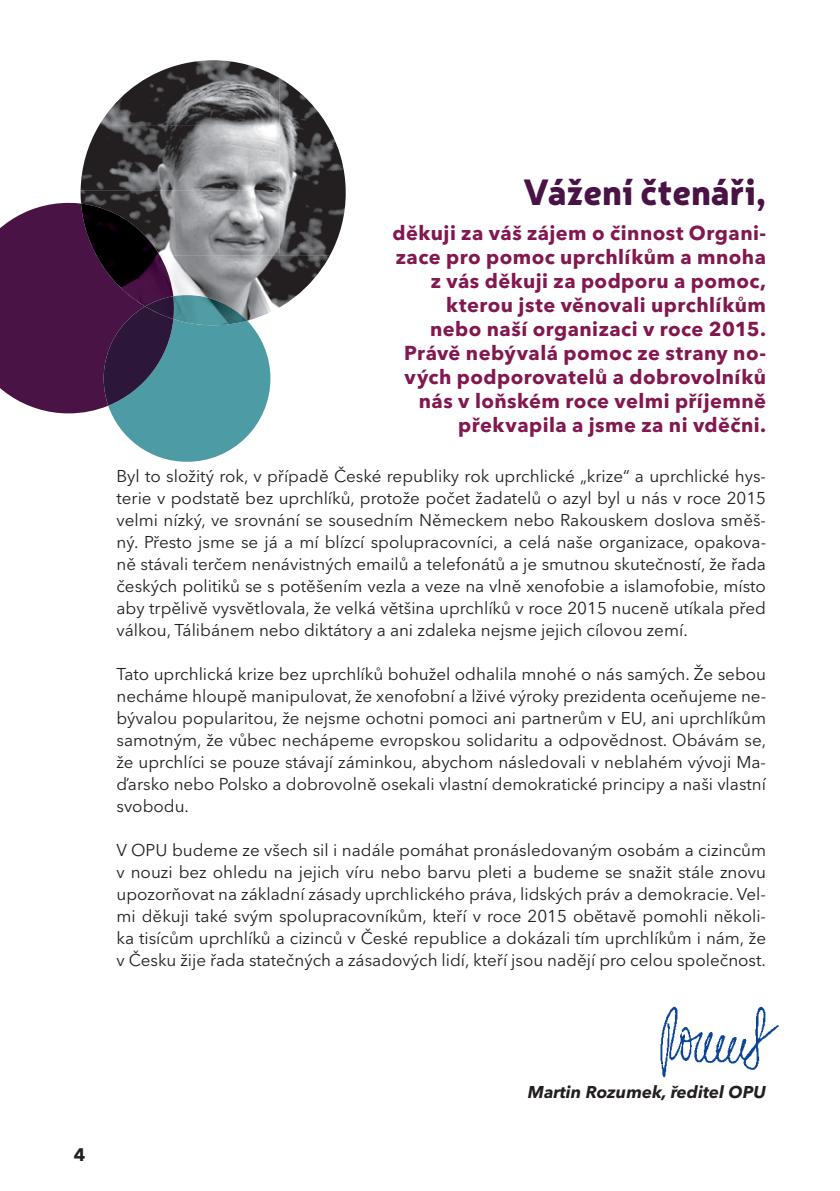
<style>
.page{position:relative;width:840px;height:1191px;background:#fff}
.page>*{position:absolute;margin:0;border:0;box-sizing:border-box;transform-origin:0 0}
.t1{font:900 36px "Neris";letter-spacing:-.005em;color:#4a1346}
.t2{font:700 20px/24px "Avenir Next LT Pro";letter-spacing:.02em;color:#82184f;text-align:right}
.t3{font:700 18px "Avenir Next LT Pro";color:#231f20}
.t4{font:17px/22px "Avenir Next LT Pro";color:#231f20;text-align:justify}
.t5{font:italic 700 17px "Avenir Next LT Pro";color:#231f20}
</style>
<div class="page">
<img style="left:660px;top:1006px;width:119px;height:72px">
<svg style="left:0;top:203px;width:270px;height:259px"></svg>
<img style="left:99px;top:60px;width:180px;height:65px">
<img style="left:279px;top:78px;width:67px;height:177px">
<img style="left:81px;top:125px;width:198px;height:130px">
<img style="left:160px;top:255px;width:170px;height:66px">
<img style="left:81px;top:204px;width:92px;height:102px">
<img style="left:173px;top:295px;width:74px;height:30px">
<img style="left:145px;top:296px;width:29px;height:23px">
<h1 class="t1" style="left:523px;top:165px;width:244px">Vážení čtenáři,</h1>
<p class="t2" style="left:392px;top:221px;width:375px">děkuji za váš zájem o činnost Organi&shy;zace pro pomoc uprchlíkům a mnoha z vás děkuji za podporu a pomoc, kterou jste věnovali uprchlíkům nebo naší organizaci v roce 2015.<br>Právě nebývalá pomoc ze strany no&shy;vých podporovatelů a dobrovolníků nás v loňském roce velmi příjemně překvapila a jsme za ni vděčni.</p>
<p class="t4" style="left:116px;top:465px;width:651px">Byl to složitý rok, v případě České republiky rok uprchlické „krize“ a uprchlické hys&shy;terie v podstatě bez uprchlíků, protože počet žadatelů o azyl byl u nás v roce 2015 velmi nízký, ve srovnání se sousedním Německem nebo Rakouskem doslova směš&shy;ný. Přesto jsme se já a mí blízcí spolupracovníci, a celá naše organizace, opakova&shy;ně stávali terčem nenávistných emailů a telefonátů a je smutnou skutečností, že řada českých politiků se s potěšením vezla a veze na vlně xenofobie a islamofobie, místo aby trpělivě vysvětlovala, že velká většina uprchlíků v roce 2015 nuceně utíkala před válkou, Tálibánem nebo diktátory a ani zdaleka nejsme jejich cílovou zemí.</p>
<p class="t4" style="left:116px;top:663px;width:651px">Tato uprchlická krize bez uprchlíků bohužel odhalila mnohé o nás samých. Že sebou necháme hloupě manipulovat, že xenofobní a lživé výroky prezidenta oceňujeme ne&shy;bývalou popularitou, že nejsme ochotni pomoci ani partnerům v EU, ani uprchlíkům samotným, že vůbec nechápeme evropskou solidaritu a odpovědnost. Obávám se, že uprchlíci se pouze stávají záminkou, abychom následovali v neblahém vývoji Ma&shy;ďarsko nebo Polsko a dobrovolně osekali vlastní demokratické principy a naši vlastní svobodu.</p>
<p class="t4" style="left:116px;top:838px;width:651px">V OPU budeme ze všech sil i nadále pomáhat pronásledovaným osobám a cizincům v nouzi bez ohledu na jejich víru nebo barvu pleti a budeme se snažit stále znovu upozorňovat na základní zásady uprchlického práva, lidských práv a demokracie. Vel&shy;mi děkuji také svým spolupracovníkům, kteří v roce 2015 obětavě pomohli několi&shy;ka tisícům uprchlíků a cizinců v České republice a dokázali tím uprchlíkům i nám, že v Česku žije řada statečných a zásadových lidí, kteří jsou nadějí pro celou společnost.</p>
<p class="t3" style="left:74px;top:1143px;width:13px">4</p>
<p class="t5" style="left:527px;top:1081px;width:240px">Martin Rozumek, ředitel OPU</p>
</div>
